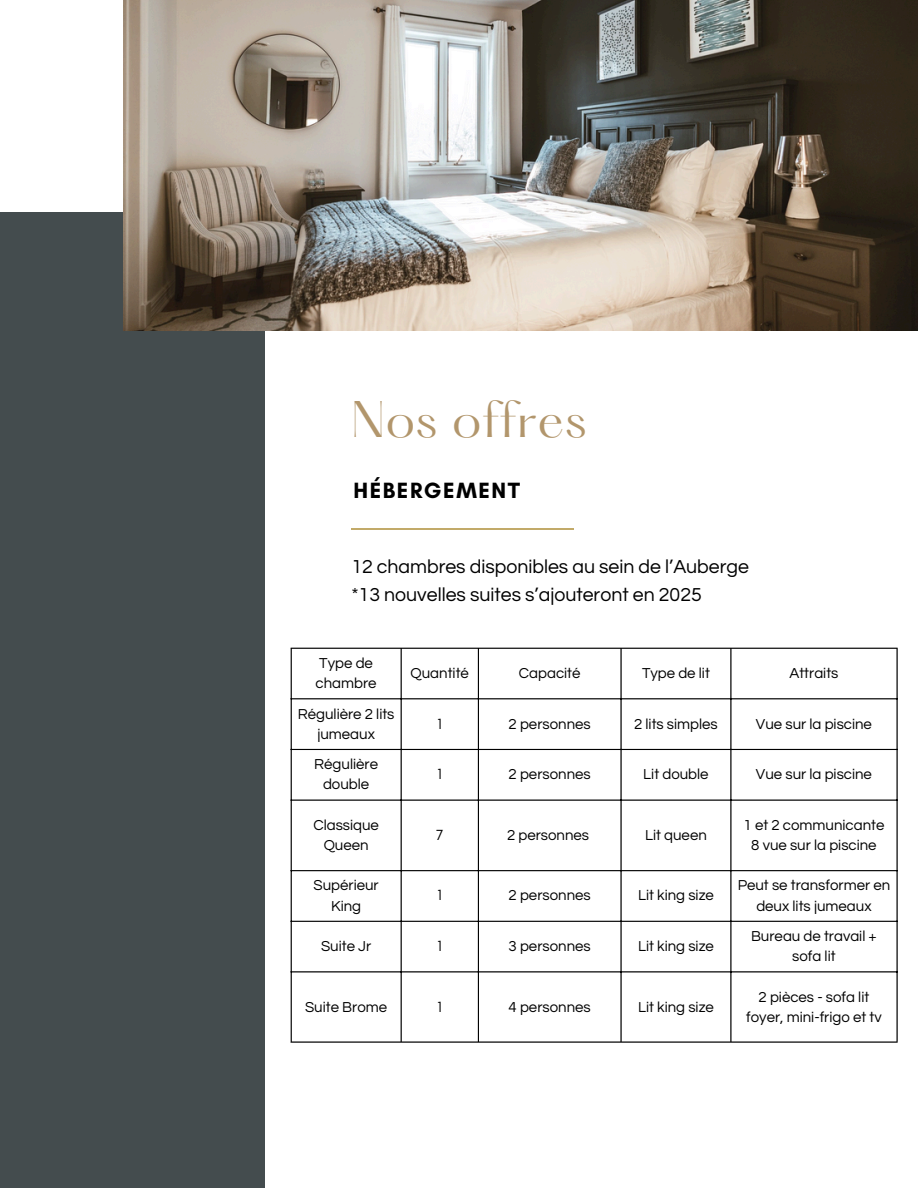
<style>
.page{position:relative;width:918px;height:1188px;background:#fff}
.page>*{position:absolute;margin:0;border:0;box-sizing:border-box;transform-origin:0 0}
.t1{font:45px "Hatton";letter-spacing:.02em;color:#b2966c}
.t2{font:700 22.5px "Glacial Indifference";letter-spacing:.07em;color:#000}
.t3{font:19.5px "Questrial";color:#000}
.t4{font:15px/20.2px "Questrial";color:#000;text-align:center}
.t5{font:15px "Glacial Indifference";color:#000}
</style>
<div class="page">
<div style="left:0;top:212px;width:265px;height:976px;background:#444c4e"></div>
<img style="left:123px;top:0;width:795px;height:331px">
<hr style="left:351px;top:529px;width:223px;height:1px;background:#c2aa69">
<hr style="left:291px;top:649px;width:1px;height:392px;background:#000">
<hr style="left:401px;top:649px;width:1px;height:392px;background:#000">
<hr style="left:478px;top:649px;width:1px;height:392px;background:#000">
<hr style="left:620px;top:649px;width:2px;height:392px;background:#000">
<hr style="left:730px;top:649px;width:2px;height:392px;background:#000">
<hr style="left:896px;top:649px;width:2px;height:392px;background:#000">
<hr style="left:291px;top:648px;width:607px;height:1px;background:#000">
<hr style="left:291px;top:698px;width:607px;height:1px;background:#000">
<hr style="left:291px;top:749px;width:607px;height:1px;background:#000">
<hr style="left:291px;top:800px;width:607px;height:1px;background:#000">
<hr style="left:291px;top:870px;width:607px;height:1px;background:#000">
<hr style="left:291px;top:921px;width:607px;height:1px;background:#000">
<hr style="left:291px;top:971px;width:607px;height:1px;background:#000">
<hr style="left:291px;top:1041px;width:607px;height:2px;background:#000">
<p class="t1" style="left:351px;top:398px;width:237px">Nos offres</p>
<p class="t2" style="left:353px;top:477px;width:168px">HÉBERGEMENT</p>
<p class="t3" style="left:351px;top:557px;width:399px">12 chambres disponibles au sein de l’Auberge</p>
<p class="t3" style="left:351px;top:585px;width:352px">*13 nouvelles suites s’ajouteront en 2025</p>
<h1 class="t4" style="left:316px;top:653px;width:63px;text-align:left">Type de chambre</h1>
<h2 class="t4" style="left:411px;top:663px;width:60px">Quantité</h2>
<p class="t4" style="left:519px;top:663px;width:63px">Capacité</p>
<p class="t4" style="left:642px;top:663px;width:69px">Type de lit</p>
<p class="t4" style="left:789px;top:663px;width:50px">Attraits</p>
<p class="t4" style="left:298px;top:704px;width:98px">Régulière 2 lits jumeaux</p>
<p class="t5" style="left:438px;top:714px;width:6px">1</p>
<p class="t4" style="left:509px;top:714px;width:84px">2 personnes</p>
<p class="t4" style="left:634px;top:714px;width:85px">2 lits simples</p>
<p class="t4" style="left:756px;top:714px;width:117px">Vue sur la piscine</p>
<p class="t4" style="left:314px;top:754px;width:65px">Régulière double</p>
<p class="t5" style="left:438px;top:765px;width:6px">1</p>
<p class="t4" style="left:509px;top:765px;width:84px">2 personnes</p>
<p class="t4" style="left:643px;top:765px;width:67px">Lit double</p>
<p class="t4" style="left:756px;top:765px;width:117px">Vue sur la piscine</p>
<p class="t4" style="left:313px;top:815px;width:67px">Classique<br>Queen</p>
<p class="t5" style="left:436px;top:826px;width:9px">7</p>
<p class="t4" style="left:507px;top:825px;width:84px">2 personnes</p>
<p class="t4" style="left:645px;top:825px;width:63px">Lit queen</p>
<p class="t4" style="left:744px;top:815px;width:142px">1 et 2 communicante</p>
<p class="t4" style="left:751px;top:835px;width:127px">8 vue sur la piscine</p>
<p class="t4" style="left:314px;top:876px;width:67px">Supérieur<br>King</p>
<p class="t5" style="left:438px;top:886px;width:6px">1</p>
<p class="t4" style="left:509px;top:886px;width:84px">2 personnes</p>
<p class="t4" style="left:638px;top:886px;width:77px">Lit king size</p>
<p class="t4" style="left:738px;top:876px;width:154px">Peut se transformer en deux lits jumeaux</p>
<p class="t4" style="left:321px;top:936px;width:52px">Suite Jr</p>
<p class="t5" style="left:438px;top:937px;width:6px">1</p>
<p class="t4" style="left:509px;top:936px;width:84px">3 personnes</p>
<p class="t4" style="left:638px;top:936px;width:77px">Lit king size</p>
<p class="t4" style="left:751px;top:926px;width:127px">Bureau de travail + sofa lit</p>
<p class="t4" style="left:305px;top:997px;width:84px">Suite Brome</p>
<p class="t5" style="left:438px;top:998px;width:6px">1</p>
<p class="t4" style="left:509px;top:997px;width:84px">4 personnes</p>
<p class="t4" style="left:638px;top:997px;width:77px">Lit king size</p>
<p class="t4" style="left:759px;top:987px;width:112px">2 pièces - sofa lit</p>
<p class="t4" style="left:746px;top:1007px;width:137px">foyer, mini-frigo et tv</p>
</div>
